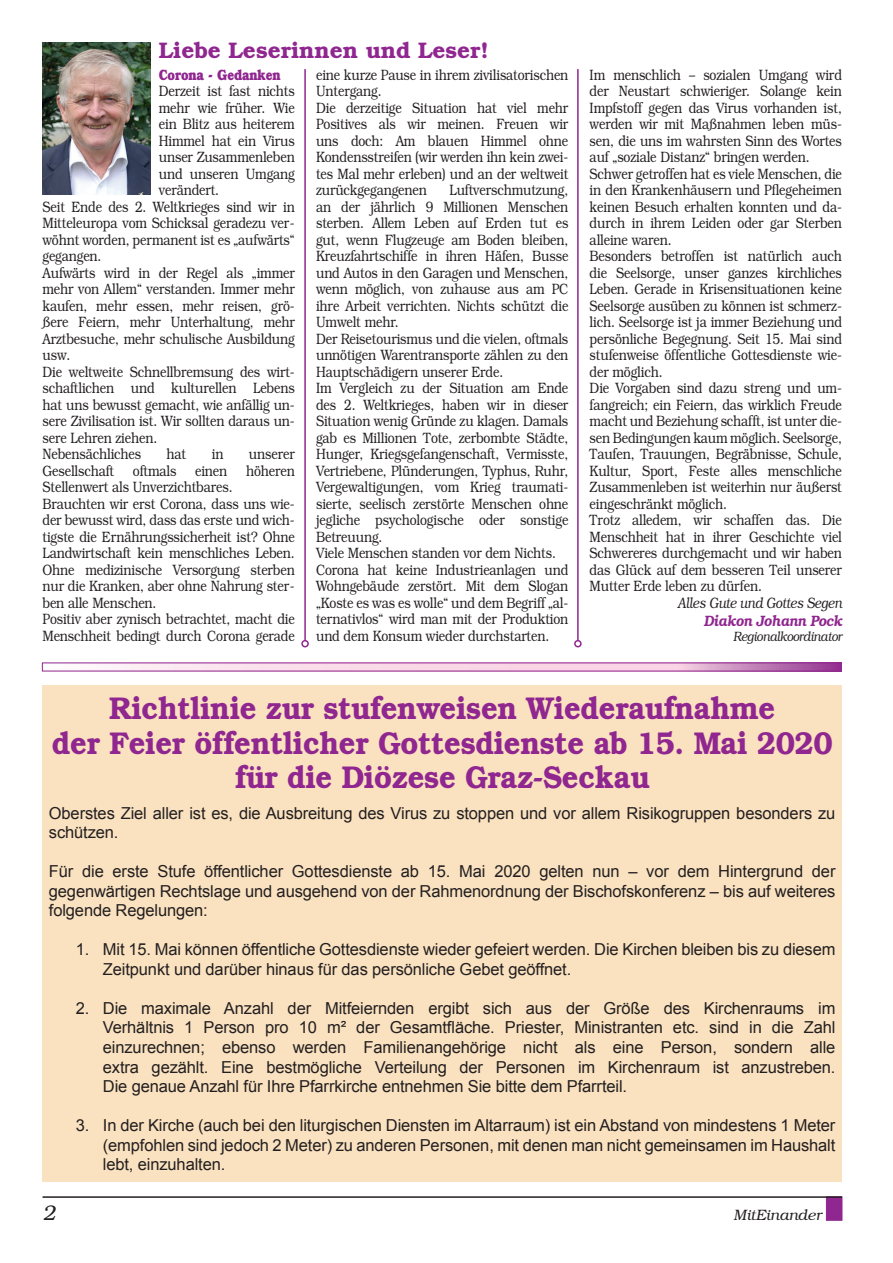
<style>
.page{position:relative;width:893px;height:1263px;background:#fff}
.page>*{position:absolute;margin:0;border:0;box-sizing:border-box;transform-origin:0 0}
.t1{font:600 31.5px/34.5px "Bookman Std";letter-spacing:-.01em;color:#90268f;text-align:center;scale:.92 1}
.t2{font:600 22.5px "Bookman Std";color:#90268f}
.t3{font:italic 300 21px "Bookman Std";color:#231f20}
.t4{font:16.5px/19.5px "Arial";letter-spacing:-.01em;color:#231f20;text-align:justify}
.t5{font:300 15px/16.5px "Bookman Std";letter-spacing:-.01em;color:#231f20;scale:.82 1}
.t6{font:italic 300 15px "Bookman Std";letter-spacing:-.01em;color:#231f20;scale:.82 1}
.t7{font:italic 600 15px "Bookman Std";letter-spacing:-.02em;color:#90268f;scale:.87 1}
.t8{font:700 15px "Bookman Std";letter-spacing:-.01em;color:#90268f;scale:.82 1}
.t9{font:italic 300 15px "Bookman Std";letter-spacing:-.01em;color:#231f20}
.t10{font:italic 300 13.5px "Bookman Std";letter-spacing:-.02em;color:#231f20;scale:.87 1}
</style>
<div class="page">
<div style="left:826px;top:1197px;width:16px;height:23px;background:#90268f"></div>
<hr style="left:43px;top:1196px;width:799px;height:2px;background:#231f20">
<div style="left:42px;top:686px;width:800px;height:496px;background:#fae2c0"></div>
<hr style="left:304px;top:69px;width:2px;height:572px;background:#90268f">
<div style="left:301px;top:640px;width:8px;height:7px;border:2px solid #90268f;border-radius:50%"></div>
<hr style="left:577px;top:69px;width:2px;height:572px;background:#90268f">
<div style="left:574px;top:640px;width:8px;height:7px;border:2px solid #90268f;border-radius:50%"></div>
<svg style="left:102px;top:665px;width:737px;height:4px;background:#eec9de"></svg>
<img style="left:43px;top:42px;width:107px;height:153px">
<h2 class="t2" style="left:159px;top:37px;width:331px">Liebe Leserinnen und Leser!</h2>
<p class="t8" style="left:159px;top:65px;width:150px">Corona - Gedanken</p>
<p class="t5" style="left:159px;top:83px;width:167px">Derzeit ist fast nichts</p>
<p class="t5" style="left:159px;top:100px;width:167px">mehr wie früher. Wie</p>
<p class="t5" style="left:159px;top:116px;width:167px">ein Blitz aus heiterem</p>
<p class="t5" style="left:159px;top:133px;width:167px">Himmel hat ein Virus</p>
<p class="t5" style="left:159px;top:149px;width:167px">unser Zusammenleben</p>
<p class="t5" style="left:159px;top:166px;width:167px">und unseren Umgang</p>
<p class="t5" style="left:159px;top:182px;width:75px">verändert.</p>
<p class="t5" style="left:43px;top:199px;width:309px">Seit Ende des 2. Weltkrieges sind wir in</p>
<p class="t5" style="left:43px;top:215px;width:309px">Mitteleuropa vom Schicksal geradezu ver-</p>
<p class="t5" style="left:43px;top:232px;width:309px">wöhnt worden, permanent ist es „aufwärts“</p>
<p class="t5" style="left:43px;top:248px;width:73px">gegangen.</p>
<p class="t5" style="left:43px;top:265px;width:309px">Aufwärts wird in der Regel als „immer</p>
<p class="t5" style="left:43px;top:281px;width:309px">mehr von Allem“ verstanden. Immer mehr</p>
<p class="t5" style="left:43px;top:298px;width:309px">kaufen, mehr essen, mehr reisen, grö-</p>
<p class="t5" style="left:43px;top:314px;width:309px">ßere Feiern, mehr Unterhaltung, mehr</p>
<p class="t5" style="left:43px;top:331px;width:309px">Arztbesuche, mehr schulische Ausbildung</p>
<p class="t5" style="left:43px;top:347px;width:36px">usw.</p>
<p class="t5" style="left:43px;top:364px;width:309px">Die weltweite Schnellbremsung des wirt-</p>
<p class="t5" style="left:43px;top:380px;width:309px">schaftlichen und kulturellen Lebens</p>
<p class="t5" style="left:43px;top:397px;width:309px">hat uns bewusst gemacht, wie anfällig un-</p>
<p class="t5" style="left:43px;top:413px;width:309px">sere Zivilisation ist. Wir sollten daraus un-</p>
<p class="t5" style="left:43px;top:430px;width:142px">sere Lehren ziehen.</p>
<p class="t5" style="left:43px;top:446px;width:122px">Nebensächliches</p>
<p class="t5" style="left:167px;top:446px;width:25px">hat</p>
<p class="t5" style="left:212px;top:446px;width:16px">in</p>
<p class="t5" style="left:316px;top:67px;width:309px">eine kurze Pause in ihrem zivilisatorischen Untergang.<br>Die derzeitige Situation hat viel mehr Positives als wir meinen. Freuen wir uns doch: Am blauen Himmel ohne Kondensstreifen (wir werden ihn kein zwei&shy;tes Mal mehr erleben) und an der weltweit zurückgegangenen</p>
<p class="t5" style="left:316px;top:182px;width:309px;text-indent:133px">Luftverschmutzung, an der jährlich 9 Millionen Menschen sterben. Allem Leben auf Erden tut es gut, wenn Flugzeuge am Boden bleiben, Kreuzfahrtschiffe in ihren Häfen, Busse und Autos in den Garagen und Menschen, wenn möglich, von zuhause aus am PC ihre Arbeit verrichten. Nichts schützt die Umwelt mehr.<br>Der Reisetourismus und die vielen, oftmals unnötigen Warentransporte zählen zu den Hauptschädigern unserer Erde.<br>Im Vergleich zu der Situation am Ende des 2. Weltkrieges, haben wir in dieser Situation wenig Gründe zu klagen. Damals gab es Millionen Tote, zerbombte Städte, Hunger, Kriegsgefangenschaft, Vermisste, Vertriebene, Plünderungen, Typhus, Ruhr, Vergewaltigungen, vom Krieg traumati&shy;sierte, seelisch zerstörte Menschen ohne jegliche psychologische oder sonstige Betreuung.<br>Viele Menschen standen vor dem Nichts.<br>Corona hat keine Industrieanlagen und Wohngebäude zerstört. Mit dem Slogan „Koste es was es wolle“ und dem Begriff „al&shy;ternativlos“ wird man mit der Produktion und dem Konsum wieder durchstarten.</p>
<p class="t5" style="left:43px;top:446px;width:309px;text-indent:206px">unserer Gesellschaft oftmals einen höheren Stellenwert als Unverzichtbares.<br>Brauchten wir erst Corona, dass uns wie&shy;der bewusst wird, dass das erste und wich&shy;tigste die Ernährungssicherheit ist? Ohne Landwirtschaft kein menschliches Leben.<br>Ohne medizinische Versorgung sterben nur die Kranken, aber ohne Nahrung ster&shy;ben alle Menschen.<br>Positiv aber zynisch betrachtet, macht die Menschheit bedingt durch Corona gerade</p>
<p class="t5" style="left:590px;top:67px;width:309px">Im menschlich – sozialen Umgang wird der Neustart schwieriger. Solange kein Impfstoff gegen das Virus vorhanden ist, werden wir mit Maßnahmen leben müs&shy;sen, die uns im wahrsten Sinn des Wortes auf „soziale Distanz“ bringen werden.<br>Schwer getroffen hat es viele Menschen, die in den Krankenhäusern und Pflegeheimen keinen Besuch erhalten konnten und da&shy;durch in ihrem Leiden oder gar Sterben alleine waren.<br>Besonders betroffen ist natürlich auch die Seelsorge, unser ganzes kirchliches Leben. Gerade in Krisensituationen keine Seelsorge ausüben zu können ist schmerz&shy;lich. Seelsorge ist ja immer Beziehung und persönliche Begegnung. Seit 15. Mai sind stufenweise öffentliche Gottesdienste wie&shy;der möglich.<br>Die Vorgaben sind dazu streng und um&shy;fangreich; ein Feiern, das wirklich Freude macht und Beziehung schafft, ist unter die&shy;sen Bedingungen kaum möglich. Seelsorge, Taufen, Trauungen, Begräbnisse, Schule, Kultur, Sport, Feste alles menschliche Zusammenleben ist weiterhin nur äußerst eingeschränkt möglich.<br>Trotz alledem, wir schaffen das. Die Menschheit hat in ihrer Geschichte viel Schwereres durchgemacht und wir haben das Glück auf dem besseren Teil unserer Mutter Erde leben zu dürfen.</p>
<p class="t6" style="left:677px;top:595px;width:202px">Alles Gute und Gottes Segen</p>
<p class="t7" style="left:704px;top:612px;width:160px">Diakon Johann Pock</p>
<p class="t10" style="left:733px;top:629px;width:127px">Regionalkoordinator</p>
<h1 class="t1" style="left:52px;top:691px;width:850px">Richtlinie zur stufenweisen Wiederaufnahme<br>der Feier öffentlicher Gottesdienste ab 15. Mai 2020 für die Diözese Graz-Seckau</h1>
<p class="t4" style="left:49px;top:803px;width:788px">Oberstes Ziel aller ist es, die Ausbreitung des Virus zu stoppen und vor allem Risikogruppen besonders zu schützen.</p>
<p class="t4" style="left:49px;top:862px;width:788px">Für die erste Stufe öffentlicher Gottesdienste ab 15. Mai 2020 gelten nun – vor dem Hintergrund der gegenwärtigen Rechtslage und ausgehend von der Rahmenordnung der Bischofskonferenz – bis auf weiteres folgende Regelungen:</p>
<p class="t4" style="left:103px;top:940px;width:734px;text-indent:-27px">1. Mit 15. Mai können öffentliche Gottesdienste wieder gefeiert werden. Die Kirchen bleiben bis zu diesem<br>Zeitpunkt und darüber hinaus für das persönliche Gebet geöffnet.</p>
<p class="t4" style="left:103px;top:998px;width:734px;text-indent:-27px">2. Die maximale Anzahl der Mitfeiernden ergibt sich aus der Größe des Kirchenraums im Verhältnis 1 Person pro 10 m² der Gesamtfläche. Priester, Ministranten etc. sind in die Zahl einzurechnen; ebenso werden Familienangehörige nicht als eine Person, sondern alle extra gezählt. Eine bestmögliche Verteilung der Personen im Kirchenraum ist anzustreben.<br>Die genaue Anzahl für Ihre Pfarrkirche entnehmen Sie bitte dem Pfarrteil.</p>
<p class="t4" style="left:103px;top:1116px;width:734px;text-indent:-27px">3. In der Kirche (auch bei den liturgischen Diensten im Altarraum) ist ein Abstand von mindestens 1 Meter (empfohlen sind jedoch 2 Meter) zu anderen Personen, mit denen man nicht gemeinsamen im Haushalt lebt, einzuhalten.</p>
<h3 class="t3" style="left:43px;top:1201px;width:15px">2</h3>
<p class="t9" style="left:733px;top:1207px;width:90px">MitEinander</p>
</div>
